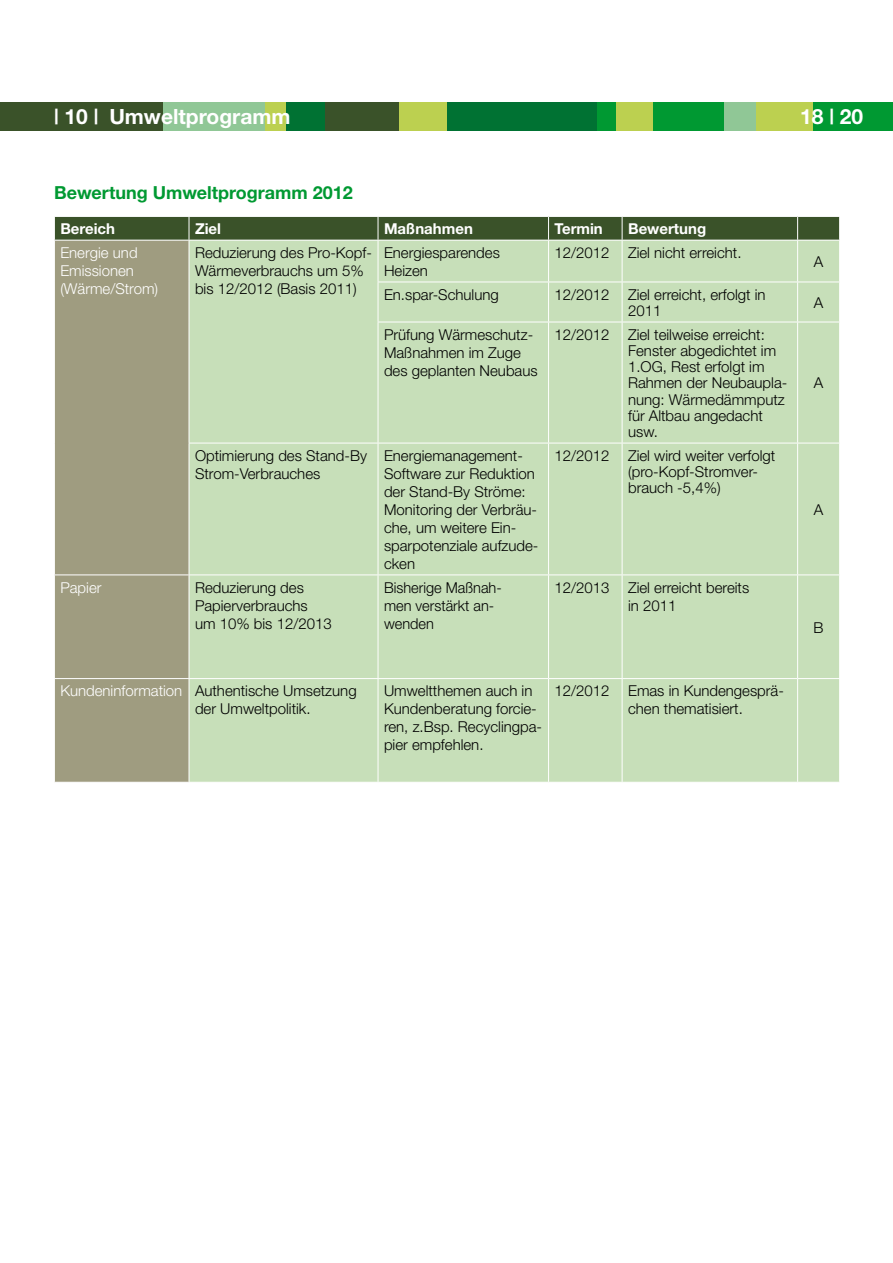
<style>
.page{position:relative;width:893px;height:1263px;background:#fff}
.page>*{position:absolute;margin:0;border:0;box-sizing:border-box;transform-origin:0 0}
.t1{font:700 21px "Helvetica Neue";color:#fff}
.t2{font:700 18px "Helvetica Neue";color:#009932}
.t3{font:300 15px/18px "Helvetica Neue";color:#000}
.t4{font:300 15px/18px "Helvetica Neue";color:#fff}
.t5{font:700 15px "Helvetica Neue";color:#fff}
.s1{color:#fff}
</style>
<div class="page">
<div style="left:612px;top:102px;width:281px;height:29px;background:#009932"></div>
<div style="left:577px;top:102px;width:76px;height:29px;background:#bcd050"></div>
<div style="left:756px;top:102px;width:56px;height:29px;background:#bcd050"></div>
<div style="left:472px;top:102px;width:126px;height:29px;background:#007233"></div>
<div style="left:598px;top:102px;width:18px;height:29px;background:#009932"></div>
<div style="left:285px;top:102px;width:188px;height:29px;background:#007233"></div>
<div style="left:347px;top:102px;width:100px;height:29px;background:#bcd050"></div>
<div style="left:157px;top:102px;width:129px;height:29px;background:#90c796"></div>
<div style="left:325px;top:102px;width:74px;height:29px;background:#3a5229"></div>
<div style="left:724px;top:102px;width:32px;height:29px;background:#90c796"></div>
<div style="left:0;top:102px;width:162px;height:29px;background:#3a5229"></div>
<div style="left:265px;top:102px;width:21px;height:29px;background:#bcd050"></div>
<div style="left:55px;top:241px;width:134px;height:541px;background:#9f9c80"></div>
<div style="left:190px;top:241px;width:649px;height:541px;background:#c7dfb9"></div>
<svg style="left:54px;top:216px;width:786px;height:24px;background:#465c36"></svg>
<hr style="left:378px;top:240px;width:1px;height:42px;background:#fff">
<hr style="left:548px;top:240px;width:1px;height:42px;background:#fff">
<hr style="left:622px;top:240px;width:1px;height:42px;background:#fff">
<hr style="left:797px;top:240px;width:1px;height:42px;background:#fff">
<hr style="left:378px;top:282px;width:171px;height:1px;background:#fff">
<hr style="left:378px;top:282px;width:1px;height:40px;background:#fff">
<hr style="left:549px;top:282px;width:73px;height:1px;background:#fff">
<hr style="left:548px;top:282px;width:1px;height:40px;background:#fff">
<hr style="left:622px;top:282px;width:176px;height:1px;background:#fff">
<hr style="left:622px;top:282px;width:1px;height:40px;background:#fff">
<hr style="left:798px;top:282px;width:42px;height:1px;background:#fff">
<hr style="left:797px;top:282px;width:1px;height:40px;background:#fff">
<hr style="left:378px;top:322px;width:171px;height:1px;background:#fff">
<hr style="left:378px;top:322px;width:1px;height:121px;background:#fff">
<hr style="left:549px;top:322px;width:73px;height:1px;background:#fff">
<hr style="left:548px;top:322px;width:1px;height:121px;background:#fff">
<hr style="left:622px;top:322px;width:176px;height:1px;background:#fff">
<hr style="left:622px;top:322px;width:1px;height:121px;background:#fff">
<hr style="left:798px;top:322px;width:42px;height:1px;background:#fff">
<hr style="left:797px;top:322px;width:1px;height:121px;background:#fff">
<hr style="left:189px;top:443px;width:189px;height:1px;background:#fff">
<hr style="left:378px;top:443px;width:171px;height:1px;background:#fff">
<hr style="left:378px;top:443px;width:1px;height:131px;background:#fff">
<hr style="left:549px;top:443px;width:73px;height:1px;background:#fff">
<hr style="left:548px;top:443px;width:1px;height:131px;background:#fff">
<hr style="left:622px;top:443px;width:176px;height:1px;background:#fff">
<hr style="left:622px;top:443px;width:1px;height:131px;background:#fff">
<hr style="left:798px;top:443px;width:42px;height:1px;background:#fff">
<hr style="left:797px;top:443px;width:1px;height:131px;background:#fff">
<hr style="left:54px;top:574px;width:135px;height:1px;background:#fff">
<hr style="left:189px;top:574px;width:189px;height:1px;background:#fff">
<hr style="left:378px;top:574px;width:171px;height:1px;background:#fff">
<hr style="left:378px;top:575px;width:1px;height:103px;background:#fff">
<hr style="left:549px;top:574px;width:73px;height:1px;background:#fff">
<hr style="left:548px;top:575px;width:1px;height:103px;background:#fff">
<hr style="left:622px;top:574px;width:176px;height:1px;background:#fff">
<hr style="left:622px;top:575px;width:1px;height:103px;background:#fff">
<hr style="left:798px;top:574px;width:42px;height:1px;background:#fff">
<hr style="left:797px;top:575px;width:1px;height:103px;background:#fff">
<hr style="left:54px;top:678px;width:135px;height:1px;background:#fff">
<hr style="left:189px;top:678px;width:189px;height:1px;background:#fff">
<hr style="left:378px;top:678px;width:171px;height:1px;background:#fff">
<hr style="left:378px;top:679px;width:1px;height:103px;background:#fff">
<hr style="left:549px;top:678px;width:73px;height:1px;background:#fff">
<hr style="left:548px;top:679px;width:1px;height:103px;background:#fff">
<hr style="left:622px;top:678px;width:176px;height:1px;background:#fff">
<hr style="left:622px;top:679px;width:1px;height:103px;background:#fff">
<hr style="left:798px;top:678px;width:42px;height:1px;background:#fff">
<hr style="left:797px;top:679px;width:1px;height:103px;background:#fff">
<h1 class="t1" style="left:54px;top:103px;width:238px">| 10 | Umweltprogramm</h1>
<h1 class="t1" style="left:800px;top:103px;width:65px">18 | 20</h1>
<p class="t2" style="left:54px;top:181px;width:300px">Bewertung Umweltprogramm 2012</p>
<p class="t5" style="left:60px;top:219px;width:56px">Bereich</p>
<p class="t5" style="left:195px;top:219px;width:28px">Ziel</p>
<p class="t5" style="left:384px;top:219px;width:90px">Maßnahmen</p>
<p class="t5" style="left:555px;top:219px;width:50px">Termin</p>
<p class="t5" style="left:628px;top:219px;width:80px">Bewertung</p>
<p class="t4" style="left:60px;top:243px;width:99px">Energie und<br>Emissionen (Wärme/Strom)</p>
<p class="t3" style="left:195px;top:243px;width:178px">Reduzierung des Pro-Kopf-<br>Wärmeverbrauchs um 5% bis 12/2012 (Basis 2011)</p>
<p class="t3" style="left:384px;top:243px;width:117px">Energiesparendes<br>Heizen</p>
<p class="t3" style="left:555px;top:243px;width:188px">12/2012 Ziel nicht erreicht.</p>
<p class="t3" style="left:814px;top:252px;width:11px">A</p>
<p class="t3" style="left:384px;top:285px;width:116px">En.spar-Schulung</p>
<p class="t3" style="left:628px;top:286px;width:139px;line-height:16.2px;text-indent:-74px">12/2012 Ziel erreicht, erfolgt in<br>2011</p>
<p class="t3" style="left:814px;top:293px;width:11px">A</p>
<p class="t3" style="left:384px;top:325px;width:155px">Prüfung Wärmeschutz-<br>Maßnahmen im Zuge des geplanten Neubaus</p>
<p class="t3" style="left:628px;top:326px;width:161px;line-height:16.2px;text-indent:-74px">12/2012 Ziel teilweise erreicht:<br>Fenster abgedichtet im<br>1.OG, Rest erfolgt im<br>Rahmen der Neubaupla&shy;nung: Wärmedämmputz für Altbau angedacht usw.</p>
<p class="t3" style="left:814px;top:374px;width:11px">A</p>
<p class="t3" style="left:195px;top:446px;width:173px">Optimierung des Stand-By<br>Strom-Verbrauches</p>
<p class="t3" style="left:384px;top:446px;width:156px">Energiemanagement-<br>Software zur Reduktion der Stand-By Ströme:<br>Monitoring der Verbräu&shy;che, um weitere Ein&shy;sparpotenziale aufzude&shy;cken</p>
<p class="t3" style="left:628px;top:447px;width:149px;line-height:16.2px;text-indent:-74px">12/2012 Ziel wird weiter verfolgt (pro-Kopf-Stromver&shy;brauch -5,4%)</p>
<p class="t4" style="left:60px;top:578px;width:43px">Papier</p>
<p class="t3" style="left:195px;top:578px;width:138px">Reduzierung des<br>Papierverbrauchs um 10% bis 12/2013</p>
<p class="t3" style="left:384px;top:578px;width:119px">Bisherige Maßnah&shy;men verstärkt an&shy;wenden</p>
<p class="t3" style="left:555px;top:578px;width:196px;text-align:center">12/2013 Ziel erreicht bereits in 2011</p>
<p class="t3" style="left:195px;top:682px;width:163px;text-indent:-135px"><span class="s1">Kundeninformation</span> Authentische Umsetzung der Umweltpolitik.</p>
<p class="t3" style="left:384px;top:682px;width:160px">Umweltthemen auch in<br>Kundenberatung forcie&shy;ren, z.Bsp. Recyclingpa&shy;pier empfehlen.</p>
<p class="t3" style="left:628px;top:682px;width:157px;text-indent:-74px">12/2012 Emas in Kundengesprä&shy;chen thematisiert.</p>
<p class="t3" style="left:814px;top:500px;width:11px">A</p>
<p class="t3" style="left:814px;top:618px;width:12px">B</p>
</div>
